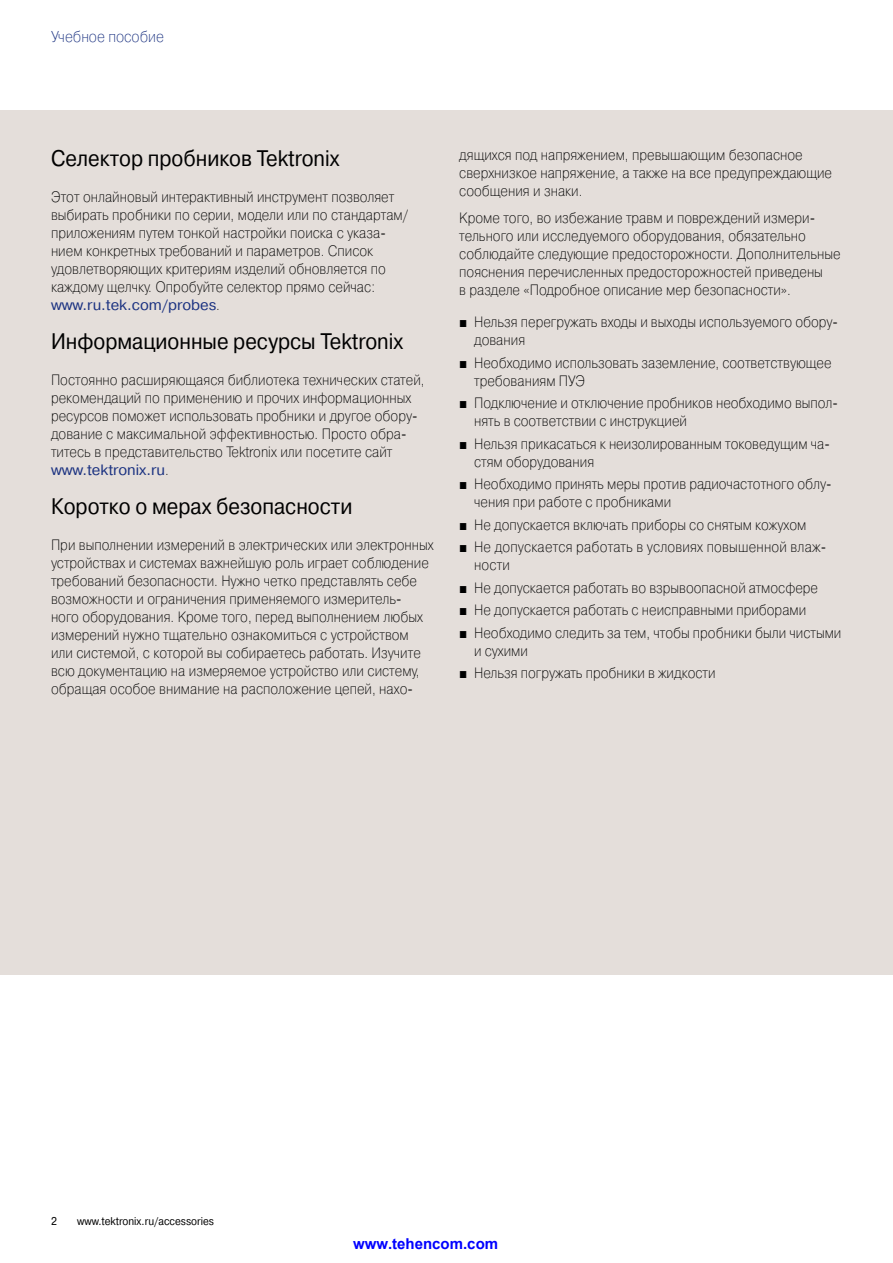
<style>
.page{position:relative;width:893px;height:1263px;background:#fff}
.page>*{position:absolute;margin:0;border:0;box-sizing:border-box;transform-origin:0 0}
.t1{font:22.5px "Pragmatica C";color:#000;scale:.9 1}
.t2{font:15.75px "Pragmatica Light C";color:#1b3281;scale:.9 1}
.t3{font:15px/18px "Pragmatica Light C";color:#000;scale:.9 1}
.t4{font:15px "Pragmatica C";color:#1b3281}
.t5{font:700 15px "Arial";color:#00f}
.t6{font:11.25px "Pragmatica C";color:#000;scale:.9 1}
.s1{font-family:"Pragmatica Light C";color:#000}
.s2{font-family:"Arial"}
</style>
<div class="page">
<div style="left:0;top:111px;width:893px;height:864px;background:#e4deda"></div>
<p class="t2" style="left:51px;top:28px;width:127px">Учебное пособие</p>
<h1 class="t1" style="left:51px;top:147px;width:322px">Селектор пробников Tektronix</h1>
<p class="t3" style="left:51px;top:188px;width:398px">Этот онлайновый интерактивный инструмент позволяет выбирать пробники по серии, модели или по стандартам/ приложениям путем тонкой настройки поиска с указа&shy;нием конкретных требований и параметров. Список удовлетворяющих критериям изделий обновляется по каждому щелчку. Опробуйте селектор прямо сейчас:</p>
<p class="t4" style="left:51px;top:297px;width:170px">www.ru.tek.com/probes<span class="s1">.</span></p>
<h1 class="t1" style="left:51px;top:330px;width:393px">Информационные ресурсы Tektronix</h1>
<p class="t3" style="left:51px;top:371px;width:417px">Постоянно расширяющаяся библиотека технических статей, рекомендаций по применению и прочих информационных ресурсов поможет использовать пробники и другое обору&shy;дование с максимальной эффективностью. Просто обра&shy;титесь в представительство Tektronix или посетите сайт</p>
<p class="t4" style="left:51px;top:462px;width:119px">www.tektronix.ru<span class="s1">.</span></p>
<h1 class="t1" style="left:51px;top:495px;width:336px">Коротко о мерах безопасности</h1>
<p class="t3" style="left:51px;top:536px;width:427px">При выполнении измерений в электрических или электронных устройствах и системах важнейшую роль играет соблюдение требований безопасности. Нужно четко представлять себе возможности и ограничения применяемого измеритель-<br>ного оборудования. Кроме того, перед выполнением любых измерений нужно тщательно ознакомиться с устройством или системой, с которой вы собираетесь работать. Изучите всю документацию на измеряемое устройство или систему, обращая особое внимание на расположение цепей, нахо-</p>
<p class="t3" style="left:459px;top:146px;width:416px">дящихся под напряжением, превышающим безопасное сверхнизкое напряжение, а также на все предупреждающие сообщения и знаки.</p>
<p class="t3" style="left:459px;top:209px;width:425px">Кроме того, во избежание травм и повреждений измери&shy;тельного или исследуемого оборудования, обязательно соблюдайте следующие предосторожности. Дополнительные пояснения перечисленных предосторожностей приведены<br>в разделе «Подробное описание мер безопасности».</p>
<p class="t3" style="left:474px;top:313px;width:406px;text-indent:-15px"><span class="s2">■</span> Нельзя перегружать входы и выходы используемого обору&shy;дования</p>
<p class="t3" style="left:474px;top:353px;width:399px;text-indent:-15px"><span class="s2">■</span> Необходимо использовать заземление, соответствующее требованиям ПУЭ</p>
<p class="t3" style="left:474px;top:394px;width:406px;text-indent:-15px"><span class="s2">■</span> Подключение и отключение пробников необходимо выпол&shy;нять в соответствии с инструкцией</p>
<p class="t3" style="left:474px;top:434px;width:397px;text-indent:-15px"><span class="s2">■</span> Нельзя прикасаться к неизолированным токоведущим ча&shy;стям оборудования</p>
<p class="t3" style="left:474px;top:475px;width:399px;text-indent:-15px"><span class="s2">■</span> Необходимо принять меры против радиочастотного облу&shy;чения при работе с пробниками</p>
<p class="t3" style="left:459px;top:515px;width:387px"><span class="s2">■</span> Не допускается включать приборы со снятым кожухом</p>
<p class="t3" style="left:474px;top:538px;width:393px;text-indent:-15px"><span class="s2">■</span> Не допускается работать в условиях повышенной влаж&shy;ности</p>
<p class="t3" style="left:459px;top:578px;width:400px"><span class="s2">■</span> Не допускается работать во взрывоопасной атмосфере</p>
<p class="t3" style="left:459px;top:601px;width:387px"><span class="s2">■</span> Не допускается работать с неисправными приборами</p>
<p class="t3" style="left:474px;top:623px;width:410px;text-indent:-15px"><span class="s2">■</span> Необходимо следить за тем, чтобы пробники были чистыми и сухими</p>
<p class="t3" style="left:459px;top:664px;width:286px"><span class="s2">■</span> Нельзя погружать пробники в жидкости</p>
<p class="t6" style="left:51px;top:1215px;width:8px">2</p>
<p class="t6" style="left:77px;top:1215px;width:154px">www.tektronix.ru/accessories</p>
<p class="t5" style="left:353px;top:1234px;width:147px">www.tehencom.com</p>
</div>
